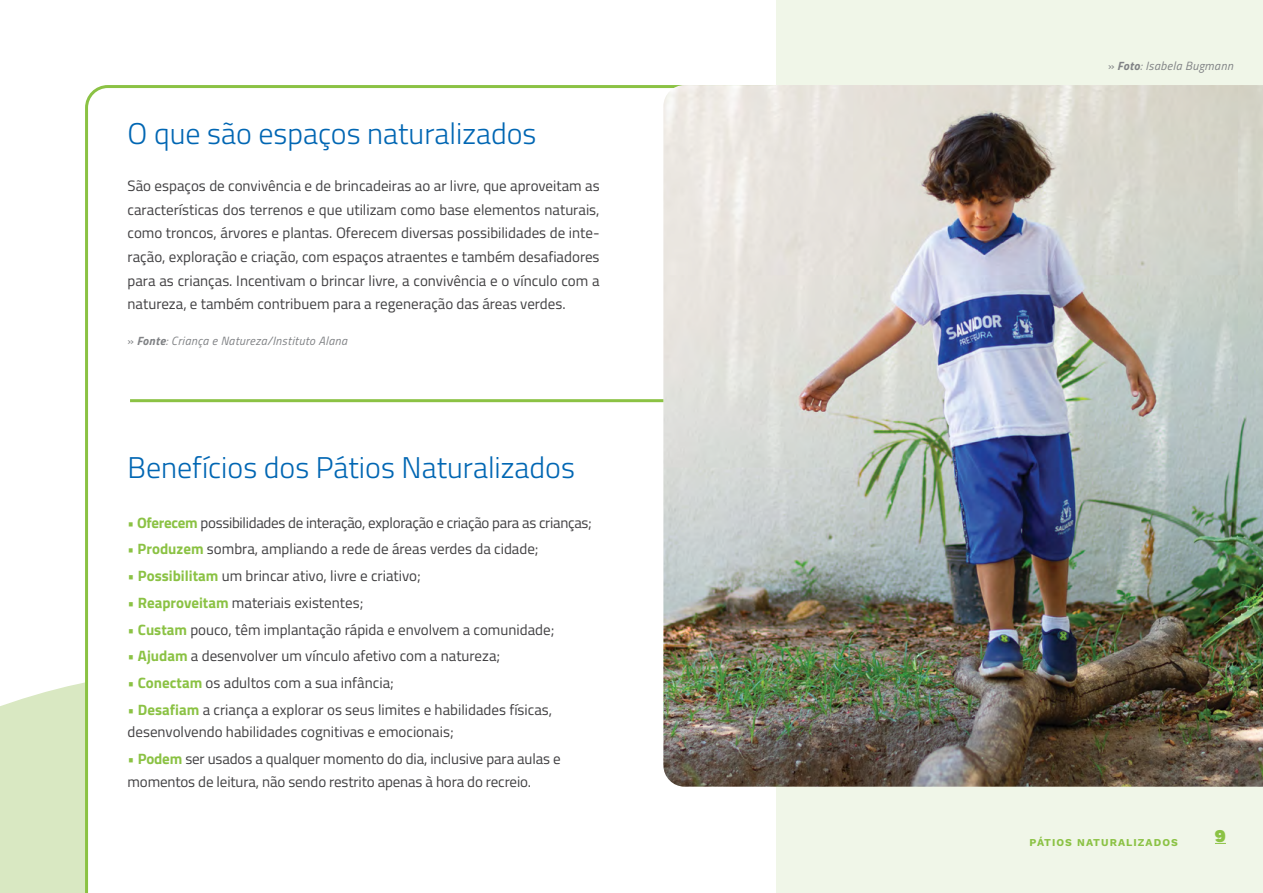
<style>
.page{position:relative;width:1263px;height:893px;background:#fff}
.page>*{position:absolute;margin:0;border:0;box-sizing:border-box;transform-origin:0 0}
.t1{font:300 30px "Titillium";color:#0066b3}
.t2{font:900 18px "Work Sans";color:#8bc244}
.t3{font:15px/23.7px "Titillium";color:#414042}
.t4{font:15px "Titillium";letter-spacing:-.02em;color:#414042}
.t5{font:italic 12px "Titillium";letter-spacing:.03em;color:#808285}
.t6{font:700 10.5px "Work Sans";letter-spacing:.1em;color:#8bc244}
.s1{font-style:normal}
.s2{font-weight:700}
.s3{font-weight:700;color:#8bc244}
.s4{color:#8bc244}
</style>
<div class="page">
<div style="left:0;top:682px;width:84px;height:211px;background:#d9e8c2"></div>
<svg style="left:84px;top:85px;width:579px;height:808px"></svg>
<div style="left:776px;top:0;width:487px;height:893px;background:#f0f6e8"></div>
<img style="left:663px;top:85px;width:600px;height:702px">
<hr style="left:130px;top:399px;width:533px;height:3px;background:#8bc244">
<h1 class="t1" style="left:128px;top:111px;width:410px">O que são espaços naturalizados</h1>
<p class="t3" style="left:128px;top:173px;width:474px;text-align:justify">São espaços de convivência e de brincadeiras ao ar livre, que aproveitam as características dos terrenos e que utilizam como base elementos naturais, como troncos, árvores e plantas. Oferecem diversas possibilidades de inte&shy;ração, exploração e criação, com espaços atraentes e também desafiadores para as crianças. Incentivam o brincar livre, a convivência e o vínculo com a natureza, e também contribuem para a regeneração das áreas verdes.</p>
<p class="t5" style="left:128px;top:332px;width:221px"><span class="s1">»</span> <span class="s2">Fonte</span>: Criança e Natureza/Instituto Alana</p>
<h1 class="t1" style="left:128px;top:446px;width:449px">Benefícios dos Pátios Naturalizados</h1>
<p class="t4" style="left:128px;top:511px;width:466px"><span class="s3">• Oferecem</span> possibilidades de interação, exploração e criação para as crianças;</p>
<p class="t3" style="left:128px;top:537px;width:413px"><span class="s3">• Produzem</span> sombra, ampliando a rede de áreas verdes da cidade;</p>
<p class="t3" style="left:128px;top:563px;width:295px"><span class="s4">•</span> <span class="s3">Possibilitam</span> um brincar ativo, livre e criativo;</p>
<p class="t3" style="left:128px;top:590px;width:237px"><span class="s4">•</span> <span class="s3">Reaproveitam</span> materiais existentes;</p>
<p class="t3" style="left:128px;top:617px;width:428px"><span class="s4">•</span> <span class="s3">Custam</span> pouco, têm implantação rápida e envolvem a comunidade;</p>
<p class="t3" style="left:128px;top:643px;width:374px"><span class="s4">•</span> <span class="s3">Ajudam</span> a desenvolver um vínculo afetivo com a natureza;</p>
<p class="t3" style="left:128px;top:670px;width:268px"><span class="s4">•</span> <span class="s3">Conectam</span> os adultos com a sua infância;</p>
<p class="t3" style="left:128px;top:698px;width:426px;line-height:22.5px"><span class="s4">•</span> <span class="s3">Desafiam</span> a criança a explorar os seus limites e habilidades físicas, desenvolvendo habilidades cognitivas e emocionais;</p>
<p class="t3" style="left:128px;top:747px;width:434px;line-height:22.5px"><span class="s4">•</span> <span class="s3">Podem</span> ser usados a qualquer momento do dia, inclusive para aulas e momentos de leitura, não sendo restrito apenas à hora do recreio.</p>
<p class="t5" style="left:1108px;top:57px;width:126px"><span class="s1">»</span> <span class="s2">Foto</span>: Isabela Bugmann</p>
<p class="t6" style="left:1030px;top:837px;width:150px">PÁTIOS NATURALIZADOS</p>
<p class="t2" style="left:1215px;top:825px;width:12px">9</p>
</div>
